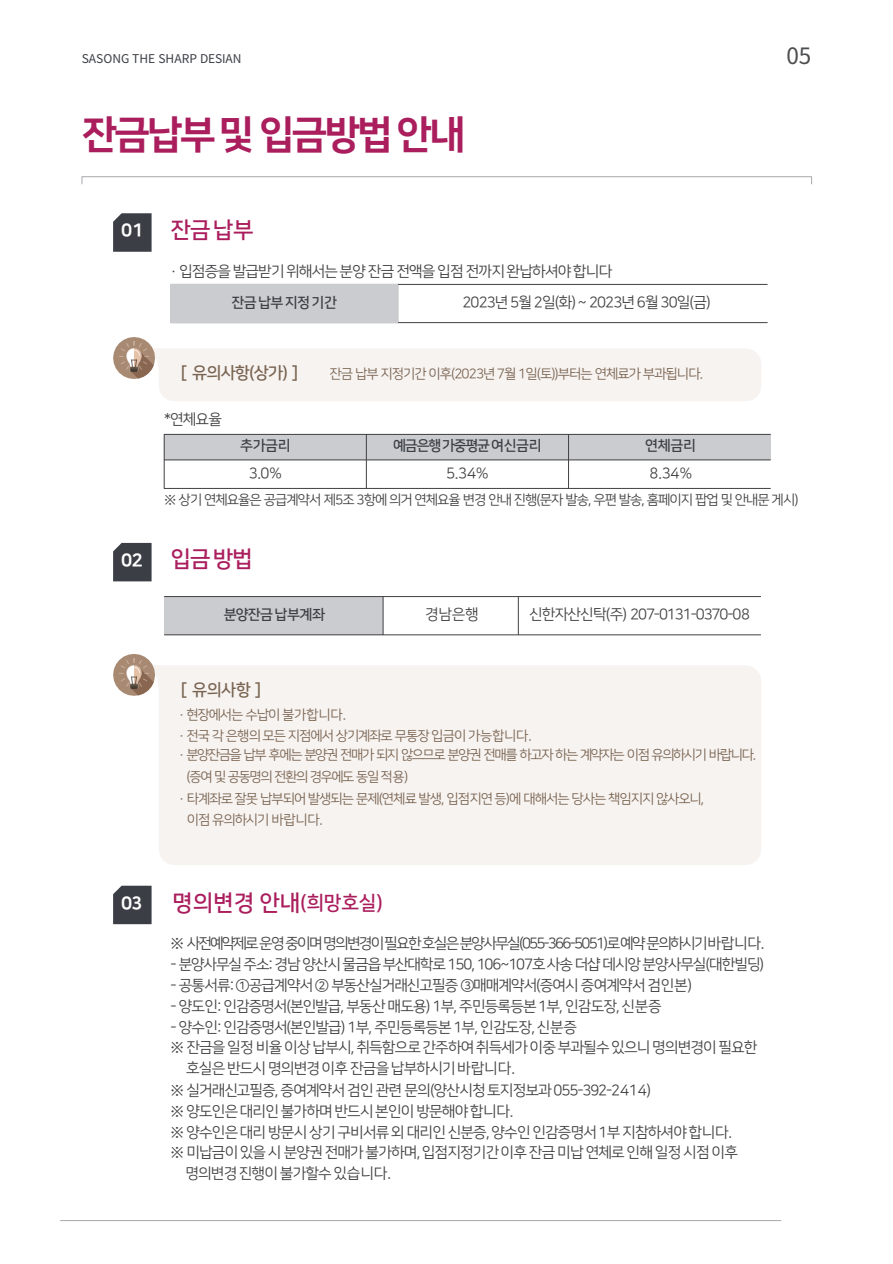
<style>
.page{position:relative;width:893px;height:1264px;background:#fff}
.page>*{position:absolute;margin:0;border:0;box-sizing:border-box;transform-origin:0 0}
.t1{font:39px "Nanum Square OTFEB";letter-spacing:-.07em;color:#aa1e5d}
.t2{font:22.5px "Nanum Square OTFB";color:#aa1e5d}
.t3{font:22.5px "Noto Sans CJ Kkr";color:#4c4d4f}
.t4{font:18px "Nanum Square OTFEB";color:#fff}
.t5{font:16.5px "Nanum Square OTFB";letter-spacing:-.05em;color:#796451}
.t6{font:15px/21px "Nanum Square OTFR";letter-spacing:-.055em;color:#414042}
.t7{font:15px "Nanum Square OTFR";letter-spacing:-.115em;color:#414042}
.t8{font:14.25px "Nanum Square OTFB";letter-spacing:-.025em;color:#3b3f45}
.t9{font:14.25px "Nanum Square OTFB";letter-spacing:-.085em;color:#3b3f45}
.t10{font:13.5px/20.9px "Nanum Square OTFR";letter-spacing:-.07em;color:#796451}
.t11{font:13.5px/21px "Nanum Square OTFR";letter-spacing:-.095em;color:#796451}
.t12{font:13.5px "Nanum Square OTFR";letter-spacing:-.07em;color:#414042}
.t13{font:12px "Noto Sans CJ Kkr";color:#3b3f45}
.s1{font-family:"Nanum Square OTFEB";font-size:18px;color:#fff}
.s2{font-size:19.5px}
</style>
<div class="page">
<div style="left:82px;top:176px;width:729px;height:8px;border:1px solid #a7a9ac"></div>
<svg style="left:113px;top:213px;width:38px;height:39px"></svg>
<svg style="left:113px;top:885px;width:38px;height:39px"></svg>
<hr style="left:397px;top:284px;width:370px;height:1px;background:#414042">
<hr style="left:170px;top:322px;width:228px;height:1px;background:#414042">
<hr style="left:397px;top:322px;width:370px;height:1px;background:#414042">
<div style="left:170px;top:284px;width:228px;height:38px;background:#cacccf"></div>
<hr style="left:60px;top:1219px;width:721px;height:1px;background:#a7a9ac">
<div style="left:164px;top:434px;width:202px;height:26px;background:#cacccf"></div>
<div style="left:366px;top:434px;width:202px;height:26px;background:#cacccf"></div>
<div style="left:568px;top:434px;width:202px;height:26px;background:#cacccf"></div>
<hr style="left:366px;top:434px;width:1px;height:54px;background:#414042">
<hr style="left:568px;top:434px;width:1px;height:54px;background:#414042">
<hr style="left:164px;top:459px;width:606px;height:1px;background:#414042">
<hr style="left:164px;top:434px;width:1px;height:54px;background:#414042">
<hr style="left:164px;top:434px;width:606px;height:1px;background:#414042">
<hr style="left:164px;top:488px;width:606px;height:1px;background:#414042">
<svg style="left:113px;top:337px;width:648px;height:64px"></svg>
<img style="left:119px;top:341px;width:30px;height:30px">
<svg style="left:113px;top:543px;width:38px;height:38px"></svg>
<div style="left:164px;top:596px;width:219px;height:38px;background:#cacccf"></div>
<hr style="left:383px;top:596px;width:1px;height:39px;background:#414042">
<hr style="left:518px;top:596px;width:1px;height:39px;background:#414042">
<hr style="left:164px;top:596px;width:596px;height:1px;background:#414042">
<hr style="left:164px;top:634px;width:596px;height:1px;background:#414042">
<div style="left:138px;top:665px;width:623px;height:200px;background:#f7f3f1"></div>
<svg style="left:113px;top:654px;width:42px;height:41px"></svg>
<img style="left:119px;top:658px;width:30px;height:30px">
<p class="t13" style="left:82px;top:52px;width:161px">SASONG THE SHARP DESIAN</p>
<p class="t3" style="left:786px;top:43px;width:26px">05</p>
<h1 class="t1" style="left:82px;top:113px;width:385px">잔금납부 및 입금방법 안내</h1>
<p class="t2" style="left:121px;top:218px;width:134px"><span class="s1">01</span> 잔금납부</p>
<p class="t6" style="left:170px;top:261px;width:443px">· 입점증을 발급받기 위해서는분양 잔금 전액을 입점 전까지 완납하셔야합니다</p>
<p class="t8" style="left:231px;top:294px;width:107px">잔금납부지정기간</p>
<p class="t6" style="left:462px;top:292px;width:250px">2023년 5월 2일(화) ~ 2023년 6월 30일(금)</p>
<p class="t5" style="left:181px;top:364px;width:119px">[ 유의사항(상가) ]</p>
<p class="t10" style="left:329px;top:364px;width:375px">잔금 납부 지정기간 이후(2023년 7월 1일(토))부터는 연체료가 부과됩니다.</p>
<p class="t6" style="left:164px;top:408px;width:59px">*연체요율</p>
<p class="t8" style="left:240px;top:438px;width:52px">추가금리</p>
<p class="t9" style="left:393px;top:438px;width:150px">예금은행가중평균여신금리</p>
<p class="t8" style="left:645px;top:438px;width:52px">연체금리</p>
<p class="t6" style="left:249px;top:462px;width:35px">3.0%</p>
<p class="t6" style="left:446px;top:462px;width:44px">5.34%</p>
<p class="t6" style="left:649px;top:462px;width:44px">8.34%</p>
<p class="t12" style="left:164px;top:492px;width:636px">※ 상기 연체요율은 공급계약서 제5조 3항에 의거 연체요율 변경 안내 진행(문자 발송, 우편 발송, 홈페이지 팝업 및 안내문 게시)</p>
<p class="t2" style="left:121px;top:547px;width:133px"><span class="s1">02</span> 입금방법</p>
<p class="t8" style="left:224px;top:606px;width:103px">분양잔금납부계좌</p>
<p class="t6" style="left:425px;top:604px;width:55px">경남은행</p>
<p class="t6" style="left:529px;top:604px;width:222px">신한자산신탁(주) 207-0131-0370-08</p>
<p class="t4" style="left:121px;top:893px;width:23px">03</p>
<p class="t5" style="left:181px;top:680px;width:82px">[ 유의사항 ]</p>
<p class="t10" style="left:179px;top:704px;width:169px">· 현장에서는 수납이불가합니다.</p>
<p class="t10" style="left:179px;top:725px;width:354px">· 전국 각 은행의 모든 지점에서 상기계좌로 무통장 입금이 가능합니다.</p>
<p class="t11" style="left:186px;top:744px;width:571px;text-indent:-8px">· 분양잔금을 납부 후에는 분양권 전매가 되지 않으므로 분양권 전매를 하고자 하는 계약자는 이점 유의하시기 바랍니다. (증여 및 공동명의 전환의 경우에도 동일 적용)</p>
<p class="t10" style="left:187px;top:788px;width:519px;text-indent:-8px">· 타계좌로 잘못 납부되어 발생되는 문제(연체료 발생, 입점지연 등)에 대해서는 당사는 책임지지 않사오니, 이점 유의하시기 바랍니다.</p>
<p class="t2" style="left:172px;top:890px;width:212px">명의변경 안내<span class="s2">(희망호실)</span></p>
<p class="t7" style="left:170px;top:935px;width:595px">※ 사전예약제로운영 중이며명의변경이필요한호실은분양사무실(055-366-5051)로예약 문의하시기바랍니다.</p>
<p class="t6" style="left:170px;top:954px;width:595px">- 분양사무실 주소: 경남 양산시 물금읍 부산대학로 150, 106~107호사송 더샵 데시앙 분양사무실(대한빌딩)</p>
<p class="t6" style="left:170px;top:975px;width:523px">- 공통서류: ①공급계약서 ② 부동산실거래신고필증 ③매매계약서(증여시 증여계약서 검인본)</p>
<p class="t6" style="left:170px;top:996px;width:492px">- 양도인: 인감증명서(본인발급, 부동산 매도용) 1부, 주민등록등본 1부, 인감도장, 신분증</p>
<p class="t6" style="left:170px;top:1017px;width:408px">- 양수인: 인감증명서(본인발급) 1부, 주민등록등본 1부, 인감도장, 신분증</p>
<p class="t6" style="left:186px;top:1036px;width:573px;text-indent:-16px">※ 잔금을 일정 비율 이상 납부시, 취득함으로간주하여 취득세가 이중 부과될수 있으니 명의변경이 필요한 호실은 반드시 명의변경 이후 잔금을 납부하시기 바랍니다.</p>
<p class="t6" style="left:170px;top:1080px;width:482px">※ 실거래신고필증, 증여계약서 검인 관련 문의(양산시청토지정보과 055-392-2414)</p>
<p class="t6" style="left:170px;top:1101px;width:344px">※ 양도인은 대리인 불가하며 반드시 본인이 방문해야합니다.</p>
<p class="t6" style="left:170px;top:1122px;width:563px">※ 양수인은대리 방문시 상기 구비서류 외 대리인 신분증, 양수인 인감증명서1부 지참하셔야합니다.</p>
<p class="t6" style="left:185px;top:1142px;width:554px;text-indent:-15px">※ 미납금이있을 시 분양권 전매가 불가하며,입점지정기간이후 잔금 미납 연체로인해 일정 시점 이후 명의변경 진행이 불가할수 있습니다.</p>
</div>
